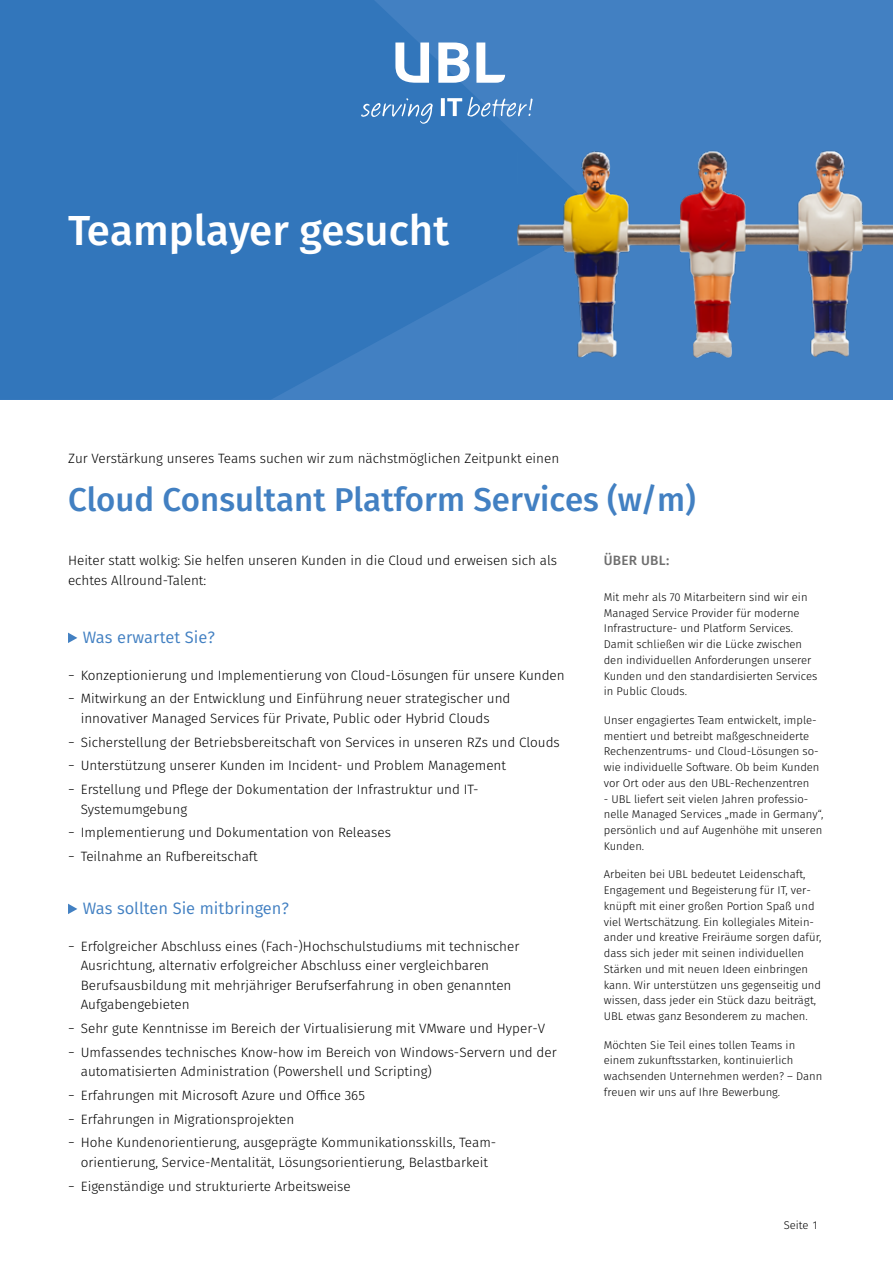
<style>
.page{position:relative;width:893px;height:1263px;background:#fff}
.page>*{position:absolute;margin:0;border:0;box-sizing:border-box;transform-origin:0 0}
.t1{font:500 42px "Fira Sans";color:#fff}
.t2{font:500 33px "Fira Sans";color:#4280c2}
.t3{font:16.5px "Fira Sans";color:#4280c2}
.t4{font:300 13.5px/23.7px "Fira Sans";color:#000}
.t5{font:500 13.5px "Fira Sans";letter-spacing:.02em;color:#6e6e6e}
.t6{font:300 11.25px/15.8px "Fira Sans";color:#000}
</style>
<div class="page">
<div style="left:0;top:0;width:893px;height:400px;background:#4280c2"></div>
<svg style="left:0;top:0;width:525px;height:400px;fill:#3276bb"></svg>
<svg style="left:395px;top:43px;width:75px;height:40px"></svg>
<svg style="left:476px;top:43px;width:29px;height:40px"></svg>
<svg style="left:361px;top:97px;width:172px;height:27px"></svg>
<svg style="left:68px;top:633px;width:9px;height:10px"></svg>
<svg style="left:68px;top:904px;width:9px;height:10px"></svg>
<img style="left:517px;top:144px;width:376px;height:241px">
<h1 class="t1" style="left:68px;top:200px;width:383px">Teamplayer gesucht</h1>
<p class="t4" style="left:68px;top:446px;width:493px">Zur Verstärkung unseres Teams suchen wir zum nächstmöglichen Zeitpunkt einen</p>
<h2 class="t2" style="left:68px;top:476px;width:629px">Cloud Consultant Platform Services (w/m)</h2>
<p class="t4" style="left:68px;top:551px;width:491px;line-height:19.5px">Heiter statt wolkig: Sie helfen unseren Kunden in die Cloud und erweisen sich als echtes Allround-Talent:</p>
<p class="t3" style="left:83px;top:626px;width:133px">Was erwartet Sie?</p>
<p class="t4" style="left:68px;top:663px;width:498px">− Konzeptionierung und Implementierung von Cloud-Lösungen für unsere Kunden − Mitwirkung an der Entwicklung und Einführung neuer strategischer und</p>
<p class="t4" style="left:68px;top:706px;width:493px;text-indent:13px">innovativer Managed Services für Private, Public oder Hybrid Clouds<br>− Sicherstellung der Betriebsbereitschaft von Services in unseren RZs und Clouds − Unterstützung unserer Kunden im Incident- und Problem Management<br>− Erstellung und Pflege der Dokumentation der Infrastruktur und IT-</p>
<p class="t4" style="left:68px;top:797px;width:324px;text-indent:13px">Systemumgebung<br>− Implementierung und Dokumentation von Releases − Teilnahme an Rufbereitschaft</p>
<p class="t3" style="left:83px;top:897px;width:208px">Was sollten Sie mitbringen?</p>
<p class="t4" style="left:81px;top:936px;width:440px;line-height:19.5px;text-indent:-13px">− Erfolgreicher Abschluss eines (Fach-)Hochschulstudiums mit technischer Ausrichtung, alternativ erfolgreicher Abschluss einer vergleichbaren Berufsausbildung mit mehrjähriger Berufserfahrung in oben genannten Aufgabengebieten</p>
<p class="t4" style="left:68px;top:1016px;width:490px">− Sehr gute Kenntnisse im Bereich der Virtualisierung mit VMware und Hyper-V<br>− Umfassendes technisches Know-how im Bereich von Windows-Servern und der</p>
<p class="t4" style="left:68px;top:1059px;width:430px;text-indent:13px">automatisierten Administration (Powershell und Scripting)<br>− Erfahrungen mit Microsoft Azure und Office 365<br>− Erfahrungen in Migrationsprojekten<br>− Hohe Kundenorientierung, ausgeprägte Kommunikationsskills, Team-</p>
<p class="t4" style="left:68px;top:1150px;width:421px;text-indent:13px">orientierung, Service-Mentalität, Lösungsorientierung, Belastbarkeit − Eigenständige und strukturierte Arbeitsweise</p>
<p class="t5" style="left:604px;top:551px;width:67px">ÜBER UBL:</p>
<p class="t6" style="left:604px;top:589px;width:215px">Mit mehr als 70 Mitarbeitern sind wir ein Managed Service Provider für moderne Infrastructure- und Platform Services.<br>Damit schließen wir die Lücke zwischen den individuellen Anforderungen unserer Kunden und den standardisierten Services in Public Clouds.</p>
<p class="t6" style="left:604px;top:712px;width:217px">Unser engagiertes Team entwickelt, imple&shy;mentiert und betreibt maßgeschneiderte Rechenzentrums- und Cloud-Lösungen so&shy;wie individuelle Software. Ob beim Kunden vor Ort oder aus den UBL-Rechenzentren</p>
<p class="t6" style="left:604px;top:791px;width:221px">- UBL liefert seit vielen Jahren professio&shy;nelle Managed Services „made in Germany“, persönlich und auf Augenhöhe mit unseren Kunden.</p>
<p class="t6" style="left:604px;top:866px;width:219px">Arbeiten bei UBL bedeutet Leidenschaft, Engagement und Begeisterung für IT, ver&shy;knüpft mit einer großen Portion Spaß und viel Wertschätzung. Ein kollegiales Mitein&shy;ander und kreative Freiräume sorgen dafür, dass sich jeder mit seinen individuellen Stärken und mit neuen Ideen einbringen kann. Wir unterstützen uns gegenseitig und wissen, dass jeder ein Stück dazu beiträgt, UBL etwas ganz Besonderem zu machen.</p>
<p class="t6" style="left:604px;top:1037px;width:220px">Möchten Sie Teil eines tollen Teams in einem zukunftsstarken, kontinuierlich wachsenden Unternehmen werden? – Dann freuen wir uns auf Ihre Bewerbung.</p>
<p class="t6" style="left:784px;top:1217px;width:35px">Seite 1</p>
</div>
